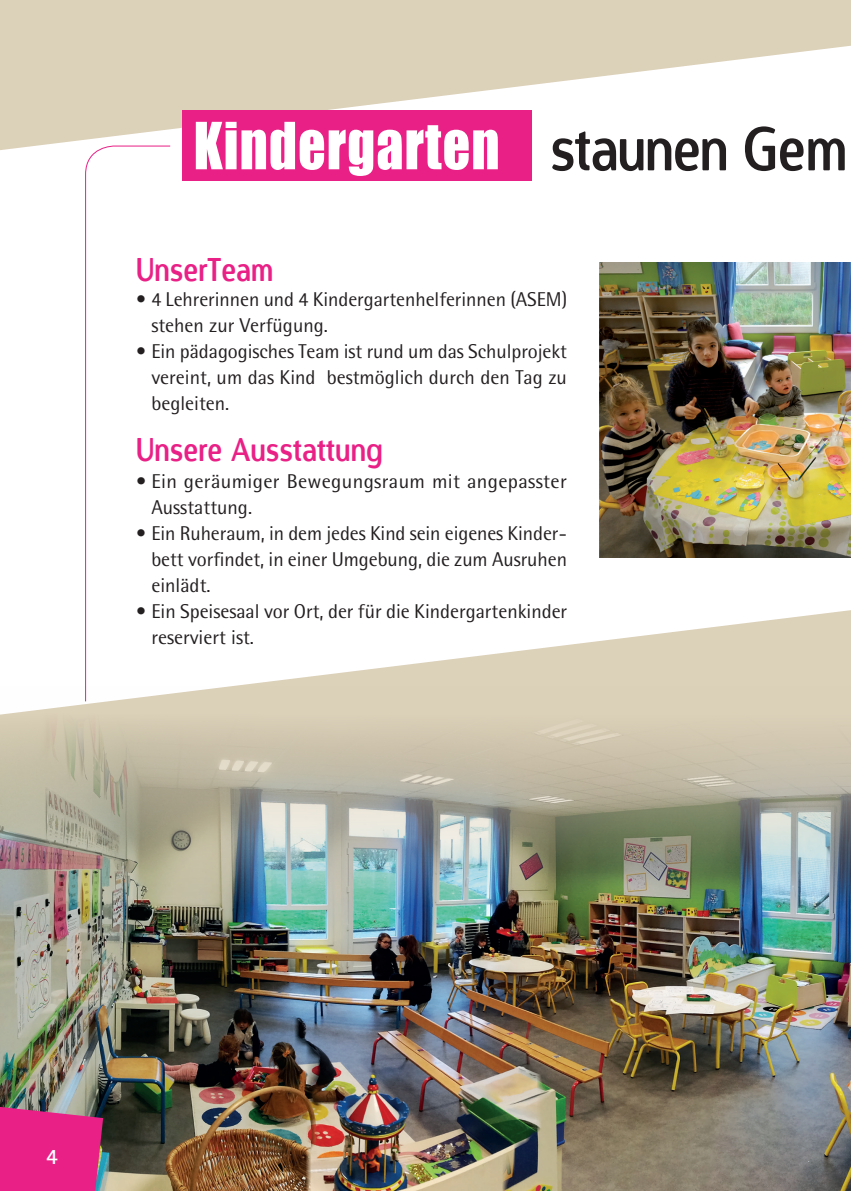
<style>
.page{position:relative;width:851px;height:1191px;background:#fff}
.page>*{position:absolute;margin:0;border:0;box-sizing:border-box;transform-origin:0 0}
.t1{font:60px "Impact";letter-spacing:.02em;color:#fff;scale:.9 1}
.t2{font:60px "Designosaur";letter-spacing:-.02em;color:#231f20;scale:.9 1}
.t3{font:32px "Designosaur";color:#e92086;scale:.9 1}
.t4{font:700 22px "Rotis Semi Sans";color:#fff}
.t5{font:20px/26px "Rotis Semi Sans";color:#231f20}
</style>
<div class="page">
<svg style="left:0;top:0;width:850px;height:150px;fill:#dcd1b9"></svg>
<svg style="left:234px;top:610px;width:616px;height:76px"></svg>
<svg style="left:85px;top:145px;width:86px;height:541px"></svg>
<img style="left:0;top:686px;width:850px;height:505px">
<div style="left:182px;top:110px;width:349px;height:71px;background:#e92086"></div>
<img style="left:600px;top:263px;width:250px;height:294px">
<svg style="left:0;top:1098px;width:103px;height:93px;background:#d23284"></svg>
<h1 class="t1" style="left:193px;top:99px;width:341px">Kindergarten</h1>
<h1 class="t2" style="left:550px;top:99px;width:332px">staunen Gem</h1>
<h2 class="t3" style="left:136px;top:243px;width:154px">UnserTeam</h2>
<p class="t5" style="left:151px;top:286px;width:417px;text-indent:-15px">• 4 Lehrerinnen und 4 Kindergartenhelferinnen (ASEM) stehen zur Verfügung.</p>
<p class="t5" style="left:151px;top:338px;width:417px;text-align:justify;text-indent:-15px">• Ein pädagogisches Team ist rund um das Schulprojekt vereint, um das Kind bestmöglich durch den Tag zu begleiten.</p>
<h2 class="t3" style="left:136px;top:422px;width:275px">Unsere Ausstattung</h2>
<p class="t5" style="left:151px;top:468px;width:417px;text-indent:-15px">• Ein geräumiger Bewegungsraum mit angepasster<br>Ausstattung.</p>
<p class="t5" style="left:151px;top:520px;width:417px;text-align:justify;text-indent:-15px">• Ein Ruheraum, in dem jedes Kind sein eigenes Kinder&shy;bett vorfindet, in einer Umgebung, die zum Ausruhen einlädt.</p>
<p class="t5" style="left:151px;top:598px;width:417px;text-indent:-15px">• Ein Speisesaal vor Ort, der für die Kindergartenkinder reserviert ist.</p>
<p class="t4" style="left:46px;top:1143px;width:13px">4</p>
</div>
